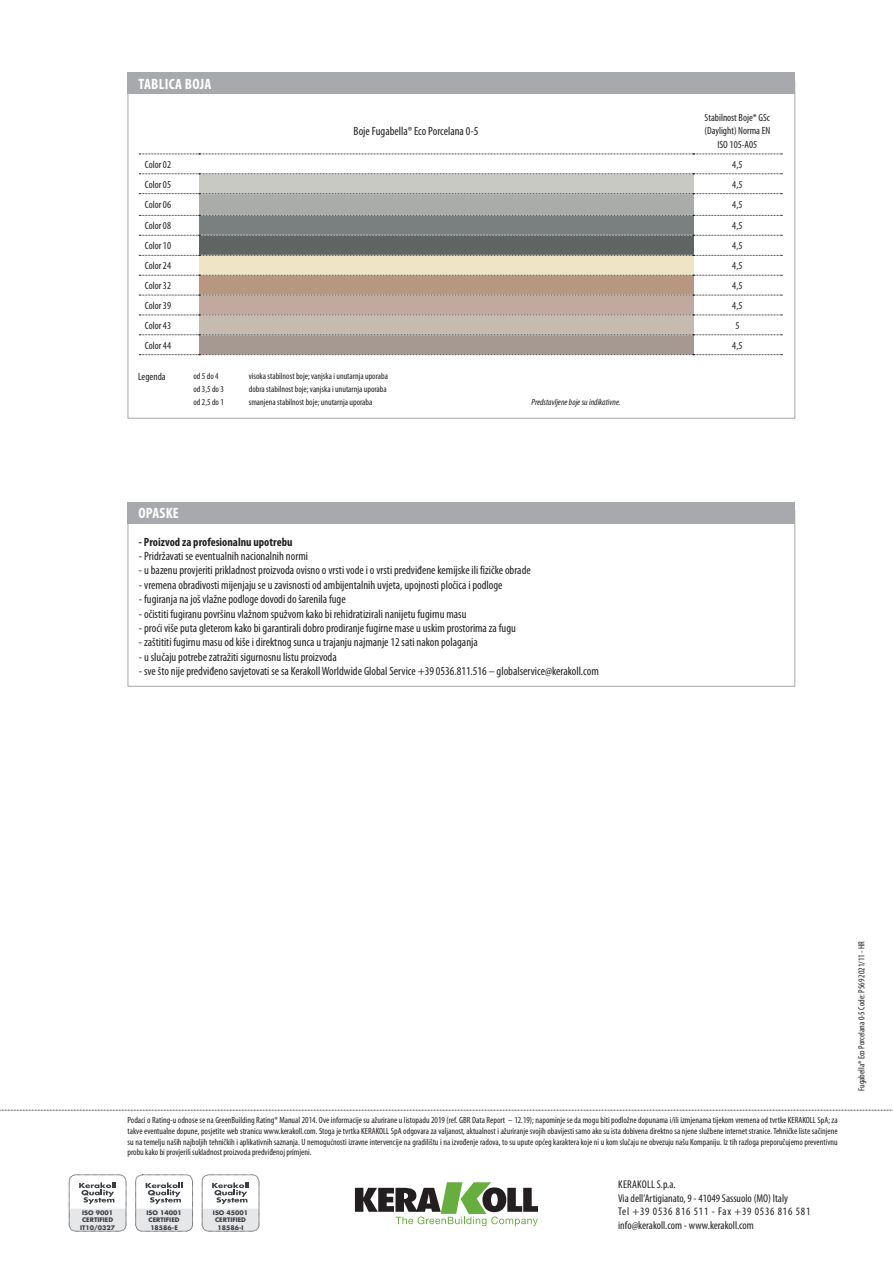
<style>
.page{position:relative;width:893px;height:1263px;background:#fff}
.page>*{position:absolute;margin:0;border:0;box-sizing:border-box;transform-origin:0 0}
.titolo_box{font:700 condensed 15px "Myriad Pro";letter-spacing:.02em;color:#fff}
.testo_box{font:condensed 12px "Myriad Pro";color:#231f20}
.testo_box_bold{font:700 condensed 12px "Myriad Pro";color:#231f20}
.testo_box_bold-2{font:condensed 12px "Myriad Pro";color:#231f20}
.t1{font:condensed 11.25px/13.5px "Myriad Pro";color:#231f20}
.testo_box-2{font:condensed 10.5px/13.5px "Myriad Pro";color:#231f20;text-align:center}
.notag_eco_codice_sc{font:condensed 9px/10.8px "Myriad Pro";color:#231f20;text-align:justify}
.testo_box-3{font:italic condensed 9px "Myriad Pro";color:#231f20}
.t2{font:700 6.15px/7.4px "Futura Std";color:#3c3f44;text-align:center}
</style>
<div class="page">
<svg style="left:0;top:1110px;width:893px;height:1px"></svg>
<svg style="left:355px;top:1182px;width:183px;height:44px"></svg>
<div style="left:69px;top:1175px;width:57px;height:56px;border:1px dashed #231f20;border-radius:7px"></div>
<svg style="left:69px;top:1182px;width:57px;height:49px"></svg>
<div style="left:136px;top:1175px;width:57px;height:56px;border:1px dashed #231f20;border-radius:7px"></div>
<svg style="left:136px;top:1182px;width:57px;height:49px"></svg>
<div style="left:202px;top:1175px;width:57px;height:56px;border:1px dashed #231f20;border-radius:7px"></div>
<svg style="left:202px;top:1182px;width:57px;height:49px"></svg>
<div style="left:199px;top:174px;width:494px;height:20px;background:#c7c9c2"></div>
<div style="left:199px;top:194px;width:494px;height:21px;background:#aaacaa"></div>
<div style="left:199px;top:215px;width:494px;height:20px;background:#7a7f80"></div>
<div style="left:199px;top:235px;width:494px;height:20px;background:#606564"></div>
<div style="left:199px;top:255px;width:494px;height:20px;background:#efe5c5"></div>
<div style="left:199px;top:275px;width:494px;height:20px;background:#b7977f"></div>
<div style="left:199px;top:295px;width:494px;height:20px;background:#c1a99f"></div>
<div style="left:199px;top:315px;width:494px;height:20px;background:#c5bcaf"></div>
<div style="left:199px;top:335px;width:494px;height:20px;background:#a59992"></div>
<svg style="left:139px;top:174px;width:643px;height:1px"></svg>
<svg style="left:139px;top:193px;width:643px;height:1px"></svg>
<svg style="left:139px;top:215px;width:643px;height:1px"></svg>
<svg style="left:139px;top:235px;width:643px;height:1px"></svg>
<svg style="left:139px;top:255px;width:643px;height:1px"></svg>
<svg style="left:139px;top:275px;width:643px;height:1px"></svg>
<svg style="left:139px;top:295px;width:643px;height:1px"></svg>
<svg style="left:139px;top:315px;width:643px;height:1px"></svg>
<svg style="left:139px;top:335px;width:643px;height:1px"></svg>
<svg style="left:139px;top:354px;width:643px;height:1px"></svg>
<svg style="left:139px;top:154px;width:643px;height:1px"></svg>
<div style="left:128px;top:72px;width:667px;height:22px;background:#a8a9ad"></div>
<div style="left:128px;top:502px;width:667px;height:21px;background:#a8a9ad"></div>
<p class="titolo_box" style="left:138px;top:75px;width:75px">TABLICA BOJA</p>
<p class="testo_box_bold-2" style="left:354px;top:124px;width:126px">Boje Fugabella® Eco Porcelana 0-5</p>
<p class="testo_box-2" style="left:704px;top:111px;width:68px">Stabilnost Boje* GSc (Daylight) Norma EN<br>ISO 105-A05</p>
<p class="testo_box-2" style="left:145px;top:158px;width:28px">Color 02</p>
<p class="testo_box-2" style="left:732px;top:158px;width:12px">4,5</p>
<p class="testo_box-2" style="left:145px;top:178px;width:28px">Color 05</p>
<p class="testo_box-2" style="left:732px;top:178px;width:12px">4,5</p>
<p class="testo_box-2" style="left:145px;top:198px;width:28px">Color 06</p>
<p class="testo_box-2" style="left:732px;top:198px;width:12px">4,5</p>
<p class="testo_box-2" style="left:145px;top:219px;width:28px">Color 08</p>
<p class="testo_box-2" style="left:732px;top:219px;width:12px">4,5</p>
<p class="testo_box-2" style="left:145px;top:239px;width:28px">Color 10</p>
<p class="testo_box-2" style="left:732px;top:239px;width:12px">4,5</p>
<p class="testo_box-2" style="left:145px;top:259px;width:28px">Color 24</p>
<p class="testo_box-2" style="left:732px;top:259px;width:12px">4,5</p>
<p class="testo_box-2" style="left:145px;top:279px;width:28px">Color 32</p>
<p class="testo_box-2" style="left:732px;top:279px;width:12px">4,5</p>
<p class="testo_box-2" style="left:145px;top:299px;width:28px">Color 39</p>
<p class="testo_box-2" style="left:732px;top:299px;width:12px">4,5</p>
<p class="testo_box-2" style="left:145px;top:319px;width:28px">Color 43</p>
<p class="testo_box-2" style="left:735px;top:319px;width:6px">5</p>
<p class="testo_box-2" style="left:145px;top:339px;width:28px">Color 44</p>
<p class="testo_box-2" style="left:732px;top:339px;width:12px">4,5</p>
<p class="testo_box-2" style="left:138px;top:370px;width:29px">Legenda</p>
<p class="notag_eco_codice_sc" style="left:193px;top:371px;width:27px">od 5 do 4</p>
<p class="notag_eco_codice_sc" style="left:249px;top:371px;width:141px">visoka stabilnost boje; vanjska i unutarnja uporaba</p>
<p class="notag_eco_codice_sc" style="left:193px;top:384px;width:32px">od 3,5 do 3</p>
<p class="notag_eco_codice_sc" style="left:249px;top:384px;width:140px">dobra stabilnost boje; vanjska i unutarnja uporaba</p>
<p class="notag_eco_codice_sc" style="left:193px;top:397px;width:32px">od 2,5 do 1</p>
<p class="notag_eco_codice_sc" style="left:249px;top:397px;width:125px">smanjena stabilnost boje; unutarnja uporaba</p>
<p class="testo_box-3" style="left:531px;top:397px;width:91px">Predstavljene boje su indikativne.</p>
<p class="titolo_box" style="left:138px;top:505px;width:42px">OPASKE</p>
<p class="testo_box_bold" style="left:139px;top:535px;width:155px">- Proizvod za profesionalnu upotrebu</p>
<p class="testo_box" style="left:139px;top:550px;width:171px">- Pridržavati se eventualnih nacionalnih normi</p>
<p class="testo_box" style="left:139px;top:564px;width:393px">- u bazenu provjeriti prikladnost proizvoda ovisno o vrsti vode i o vrsti predviđene kemijske ili fizičke obrade</p>
<p class="testo_box" style="left:139px;top:578px;width:365px">- vremena obradivosti mijenjaju se u zavisnosti od ambijentalnih uvjeta, upojnosti pločica i podloge</p>
<p class="testo_box" style="left:139px;top:593px;width:208px">- fugiranja na još vlažne podloge dovodi do šarenila fuge</p>
<p class="testo_box" style="left:139px;top:607px;width:329px">- očistiti fugiranu površinu vlažnom spužvom kako bi rehidratizirali nanijetu fugirnu masu</p>
<p class="testo_box" style="left:139px;top:622px;width:379px">- proći više puta gleterom kako bi garantirali dobro prodiranje fugirne mase u uskim prostorima za fugu</p>
<p class="testo_box" style="left:139px;top:636px;width:340px">- zaštititi fugirnu masu od kiše i direktnog sunca u trajanju najmanje 12 sati nakon polaganja</p>
<p class="testo_box" style="left:139px;top:650px;width:199px">- u slučaju potrebe zatražiti sigurnosnu listu proizvoda</p>
<p class="testo_box" style="left:139px;top:665px;width:461px">- sve što nije predviđeno savjetovati se sa Kerakoll Worldwide Global Service +39 0536.811.516 – globalservice@kerakoll.com</p>
<p class="notag_eco_codice_sc" style="left:128px;top:1115px;width:712px">Podaci o Rating-u odnose se na GreenBuilding Rating® Manual 2014. Ove informacije su ažurirane u listopadu 2019 (ref. GBR Data Report – 12.19); napominje se da mogu biti podložne dopunama i/ili izmjenama tijekom vremena od tvrtke KERAKOLL SpA; za takve eventualne dopune, posjetite web stranicu www.kerakoll.com. Stoga je tvrtka KERAKOLL SpA odgovara za valjanost, aktualnost i ažuriranje svojih obavijesti samo ako su ista dobivena direktno sa njene službene internet stranice. Tehničke liste sačinjene su na temelju naših najboljih tehničkih i aplikativnih saznanja. U nemogućnosti izravne intervencije na gradilištu i na izvođenje radova, to su upute općeg karaktera koje ni u kom slučaju ne obvezuju našu Kompaniju. Iz tih razloga preporučujemo preventivnu probu kako bi provjerili sukladnost proizvoda predviđenoj primjeni.</p>
<p class="t2" style="left:80px;top:1209px;width:36px">ISO 9001<br>CERTIFIED<br>IT10/0327</p>
<p class="t2" style="left:146px;top:1209px;width:37px">ISO 14001<br>CERTIFIED<br>18586-E</p>
<p class="t2" style="left:213px;top:1209px;width:37px">ISO 45001<br>CERTIFIED<br>18586-I</p>
<p class="t1" style="left:618px;top:1178px;width:194px">KERAKOLL S.p.a.<br>Via dell’Artigianato, 9 - 41049 Sassuolo (MO) Italy<br>Tel +39 0536 816 511 - Fax +39 0536 816 581 info@kerakoll.com - www.kerakoll.com</p>
<p class="notag_eco_codice_sc" style="left:856px;top:1091px;width:151px;rotate:-90deg">Fugabella® Eco Porcelana 0-5 Code: P569 2021/11 - HR</p>
</div>
